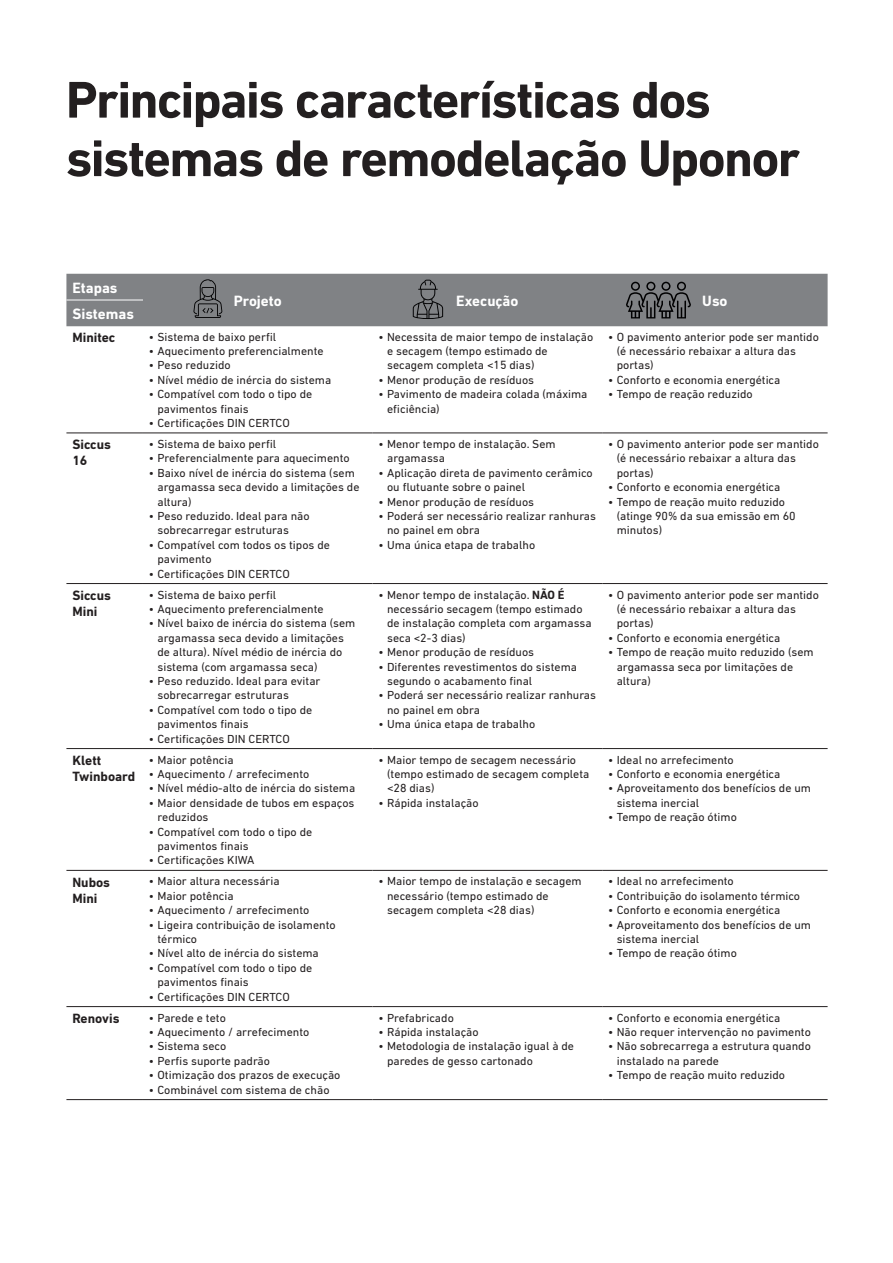
<style>
.page{position:relative;width:893px;height:1263px;background:#fff}
.page>*{position:absolute;margin:0;border:0;box-sizing:border-box;transform-origin:0 0}
.t1{font:700 52.5px/58.5px "DIN Nextfor GF";letter-spacing:-.03em;color:#231f20}
.t2{font:700 15px "DIN Nextfor GF";color:#fff}
.t3{font:700 13.5px/16.2px "DIN Nextfor GF";color:#231f20}
.t4{font:12px/14.4px "DIN Nextfor GF";color:#231f20}
.s1{font-weight:700}
</style>
<div class="page">
<hr style="left:66px;top:433px;width:77px;height:1px;background:#231f20">
<hr style="left:143px;top:433px;width:230px;height:1px;background:#231f20">
<hr style="left:373px;top:433px;width:229px;height:1px;background:#231f20">
<hr style="left:602px;top:433px;width:226px;height:1px;background:#231f20">
<hr style="left:66px;top:583px;width:77px;height:1px;background:#231f20">
<hr style="left:143px;top:583px;width:230px;height:1px;background:#231f20">
<hr style="left:373px;top:583px;width:229px;height:1px;background:#231f20">
<hr style="left:602px;top:583px;width:226px;height:1px;background:#231f20">
<hr style="left:66px;top:748px;width:77px;height:1px;background:#231f20">
<hr style="left:143px;top:748px;width:230px;height:1px;background:#231f20">
<hr style="left:373px;top:748px;width:229px;height:1px;background:#231f20">
<hr style="left:602px;top:748px;width:226px;height:1px;background:#231f20">
<hr style="left:66px;top:870px;width:77px;height:1px;background:#231f20">
<hr style="left:143px;top:870px;width:230px;height:1px;background:#231f20">
<hr style="left:373px;top:870px;width:229px;height:1px;background:#231f20">
<hr style="left:602px;top:870px;width:226px;height:1px;background:#231f20">
<hr style="left:66px;top:1006px;width:77px;height:1px;background:#231f20">
<hr style="left:143px;top:1006px;width:230px;height:1px;background:#231f20">
<hr style="left:373px;top:1006px;width:229px;height:1px;background:#231f20">
<hr style="left:602px;top:1006px;width:226px;height:1px;background:#231f20">
<hr style="left:66px;top:1099px;width:77px;height:1px;background:#231f20">
<hr style="left:143px;top:1099px;width:230px;height:1px;background:#231f20">
<hr style="left:373px;top:1099px;width:229px;height:1px;background:#231f20">
<hr style="left:602px;top:1099px;width:226px;height:1px;background:#231f20">
<div style="left:66px;top:274px;width:762px;height:52px;background:#808285"></div>
<h1 class="t1" style="left:66px;top:67px;width:736px">Principais características dos sistemas de remodelação Uponor</h1>
<p class="t2" style="left:72px;top:277px;width:47px">Etapas</p>
<p class="t2" style="left:234px;top:290px;width:49px">Projeto</p>
<p class="t2" style="left:456px;top:290px;width:64px">Execução</p>
<p class="t2" style="left:702px;top:290px;width:27px">Uso</p>
<p class="t2" style="left:72px;top:303px;width:63px">Sistemas</p>
<p class="t3" style="left:72px;top:328px;width:45px">Minitec</p>
<p class="t4" style="left:149px;top:328px;width:129px">• Sistema de baixo perfil</p>
<p class="t4" style="left:149px;top:343px;width:176px">• Aquecimento preferencialmente</p>
<p class="t4" style="left:149px;top:357px;width:83px">• Peso reduzido</p>
<p class="t4" style="left:149px;top:372px;width:184px">• Nível médio de inércia do sistema</p>
<p class="t4" style="left:157px;top:386px;width:156px;text-indent:-9px">• Compatível com todo o tipo de pavimentos finais</p>
<p class="t4" style="left:149px;top:415px;width:142px">• Certificações DIN CERTCO</p>
<p class="t4" style="left:617px;top:328px;width:204px;text-indent:-9px">• O pavimento anterior pode ser mantido (é necessário rebaixar a altura das portas)</p>
<p class="t4" style="left:608px;top:372px;width:174px">• Conforto e economia energética</p>
<p class="t4" style="left:608px;top:386px;width:146px">• Tempo de reação reduzido</p>
<p class="t4" style="left:387px;top:328px;width:208px;text-indent:-9px">• Necessita de maior tempo de instalação e secagem (tempo estimado de secagem completa &lt;15 dias)</p>
<p class="t4" style="left:379px;top:372px;width:157px">• Menor produção de resíduos</p>
<p class="t4" style="left:387px;top:386px;width:202px;text-indent:-9px">• Pavimento de madeira colada (máxima eficiência)</p>
<p class="t3" style="left:72px;top:436px;width:40px">Siccus<br>16</p>
<p class="t4" style="left:149px;top:436px;width:129px">• Sistema de baixo perfil</p>
<p class="t4" style="left:149px;top:450px;width:202px">• Preferencialmente para aquecimento</p>
<p class="t4" style="left:157px;top:465px;width:203px;text-indent:-9px">• Baixo nível de inércia do sistema (sem argamassa seca devido a limitações de altura)</p>
<p class="t4" style="left:157px;top:508px;width:154px;text-indent:-9px">• Peso reduzido. Ideal para não sobrecarregar estruturas</p>
<p class="t4" style="left:157px;top:537px;width:174px;text-indent:-9px">• Compatível com todos os tipos de pavimento</p>
<p class="t4" style="left:149px;top:565px;width:142px">• Certificações DIN CERTCO</p>
<p class="t3" style="left:72px;top:586px;width:40px">Siccus<br>Mini</p>
<p class="t4" style="left:149px;top:586px;width:129px">• Sistema de baixo perfil</p>
<p class="t4" style="left:149px;top:601px;width:176px">• Aquecimento preferencialmente</p>
<p class="t4" style="left:157px;top:615px;width:199px;text-indent:-9px">• Nível baixo de inércia do sistema (sem argamassa seca devido a limitações de altura). Nível médio de inércia do sistema (com argamassa seca)</p>
<p class="t4" style="left:157px;top:673px;width:165px;text-indent:-9px">• Peso reduzido. Ideal para evitar sobrecarregar estruturas</p>
<p class="t4" style="left:157px;top:702px;width:156px;text-indent:-9px">• Compatível com todo o tipo de pavimentos finais</p>
<p class="t4" style="left:149px;top:730px;width:142px">• Certificações DIN CERTCO</p>
<p class="t3" style="left:72px;top:751px;width:64px">Klett<br>Twinboard</p>
<p class="t4" style="left:149px;top:751px;width:86px">• Maior potência</p>
<p class="t4" style="left:149px;top:766px;width:162px">• Aquecimento / arrefecimento</p>
<p class="t4" style="left:149px;top:780px;width:208px">• Nível médio-alto de inércia do sistema</p>
<p class="t4" style="left:157px;top:795px;width:199px;text-indent:-9px">• Maior densidade de tubos em espaços reduzidos</p>
<p class="t4" style="left:157px;top:823px;width:156px;text-indent:-9px">• Compatível com todo o tipo de pavimentos finais</p>
<p class="t4" style="left:149px;top:852px;width:107px">• Certificações KIWA</p>
<p class="t3" style="left:72px;top:873px;width:39px">Nubos<br>Mini</p>
<p class="t4" style="left:149px;top:873px;width:132px">• Maior altura necessária</p>
<p class="t4" style="left:149px;top:888px;width:86px">• Maior potência</p>
<p class="t4" style="left:149px;top:902px;width:162px">• Aquecimento / arrefecimento</p>
<p class="t4" style="left:157px;top:916px;width:180px;text-indent:-9px">• Ligeira contribuição de isolamento térmico</p>
<p class="t4" style="left:149px;top:945px;width:171px">• Nível alto de inércia do sistema</p>
<p class="t4" style="left:157px;top:960px;width:156px;text-indent:-9px">• Compatível com todo o tipo de pavimentos finais</p>
<p class="t4" style="left:149px;top:988px;width:142px">• Certificações DIN CERTCO</p>
<p class="t3" style="left:72px;top:1009px;width:49px">Renovis</p>
<p class="t4" style="left:149px;top:1009px;width:78px">• Parede e teto</p>
<p class="t4" style="left:149px;top:1024px;width:162px">• Aquecimento / arrefecimento</p>
<p class="t4" style="left:149px;top:1038px;width:79px">• Sistema seco</p>
<p class="t4" style="left:149px;top:1053px;width:123px">• Perfis suporte padrão</p>
<p class="t4" style="left:149px;top:1067px;width:193px">• Otimização dos prazos de execução</p>
<p class="t4" style="left:149px;top:1081px;width:182px">• Combinável com sistema de chão</p>
<p class="t4" style="left:387px;top:436px;width:170px;text-indent:-9px">• Menor tempo de instalação. Sem argamassa</p>
<p class="t4" style="left:387px;top:465px;width:207px;text-indent:-9px">• Aplicação direta de pavimento cerâmico ou flutuante sobre o painel</p>
<p class="t4" style="left:379px;top:493px;width:157px">• Menor produção de resíduos</p>
<p class="t4" style="left:387px;top:508px;width:210px;text-indent:-9px">• Poderá ser necessário realizar ranhuras no painel em obra</p>
<p class="t4" style="left:379px;top:537px;width:158px">• Uma única etapa de trabalho</p>
<p class="t4" style="left:617px;top:436px;width:204px;text-indent:-9px">• O pavimento anterior pode ser mantido (é necessário rebaixar a altura das portas)</p>
<p class="t4" style="left:608px;top:479px;width:174px">• Conforto e economia energética</p>
<p class="t4" style="left:617px;top:493px;width:181px;text-indent:-9px">• Tempo de reação muito reduzido (atinge 90% da sua emissão em 60 minutos)</p>
<p class="t4" style="left:387px;top:586px;width:206px;text-indent:-9px">• Menor tempo de instalação. <span class="s1">NÃO É </span>necessário secagem (tempo estimado de instalação completa com argamassa seca &lt;2-3 dias)</p>
<p class="t4" style="left:379px;top:644px;width:157px">• Menor produção de resíduos</p>
<p class="t4" style="left:387px;top:658px;width:191px;text-indent:-9px">• Diferentes revestimentos do sistema segundo o acabamento final</p>
<p class="t4" style="left:387px;top:687px;width:210px;text-indent:-9px">• Poderá ser necessário realizar ranhuras no painel em obra</p>
<p class="t4" style="left:379px;top:716px;width:158px">• Uma única etapa de trabalho</p>
<p class="t4" style="left:387px;top:751px;width:204px;text-indent:-9px">• Maior tempo de secagem necessário (tempo estimado de secagem completa &lt;28 dias)</p>
<p class="t4" style="left:379px;top:795px;width:102px">• Rápida instalação</p>
<p class="t4" style="left:617px;top:586px;width:204px;text-indent:-9px">• O pavimento anterior pode ser mantido (é necessário rebaixar a altura das portas)</p>
<p class="t4" style="left:608px;top:630px;width:174px">• Conforto e economia energética</p>
<p class="t4" style="left:617px;top:644px;width:198px;text-indent:-9px">• Tempo de reação muito reduzido (sem argamassa seca por limitações de altura)</p>
<p class="t4" style="left:608px;top:751px;width:127px">• Ideal no arrefecimento</p>
<p class="t4" style="left:608px;top:766px;width:174px">• Conforto e economia energética</p>
<p class="t4" style="left:617px;top:780px;width:196px;text-indent:-9px">• Aproveitamento dos benefícios de um sistema inercial</p>
<p class="t4" style="left:608px;top:809px;width:130px">• Tempo de reação ótimo</p>
<p class="t4" style="left:387px;top:873px;width:196px;text-indent:-9px">• Maior tempo de instalação e secagem necessário (tempo estimado de secagem completa &lt;28 dias)</p>
<p class="t4" style="left:608px;top:873px;width:127px">• Ideal no arrefecimento</p>
<p class="t4" style="left:608px;top:888px;width:193px">• Contribuição do isolamento térmico</p>
<p class="t4" style="left:608px;top:902px;width:174px">• Conforto e economia energética</p>
<p class="t4" style="left:617px;top:916px;width:196px;text-indent:-9px">• Aproveitamento dos benefícios de um sistema inercial</p>
<p class="t4" style="left:608px;top:945px;width:130px">• Tempo de reação ótimo</p>
<p class="t4" style="left:379px;top:1009px;width:77px">• Prefabricado</p>
<p class="t4" style="left:379px;top:1024px;width:102px">• Rápida instalação</p>
<p class="t4" style="left:387px;top:1038px;width:188px;text-indent:-9px">• Metodologia de instalação igual à de paredes de gesso cartonado</p>
<p class="t4" style="left:608px;top:1009px;width:174px">• Conforto e economia energética</p>
<p class="t4" style="left:608px;top:1024px;width:204px">• Não requer intervenção no pavimento</p>
<p class="t4" style="left:617px;top:1038px;width:196px;text-indent:-9px">• Não sobrecarrega a estrutura quando instalado na parede</p>
<p class="t4" style="left:608px;top:1067px;width:178px">• Tempo de reação muito reduzido</p>
</div>
